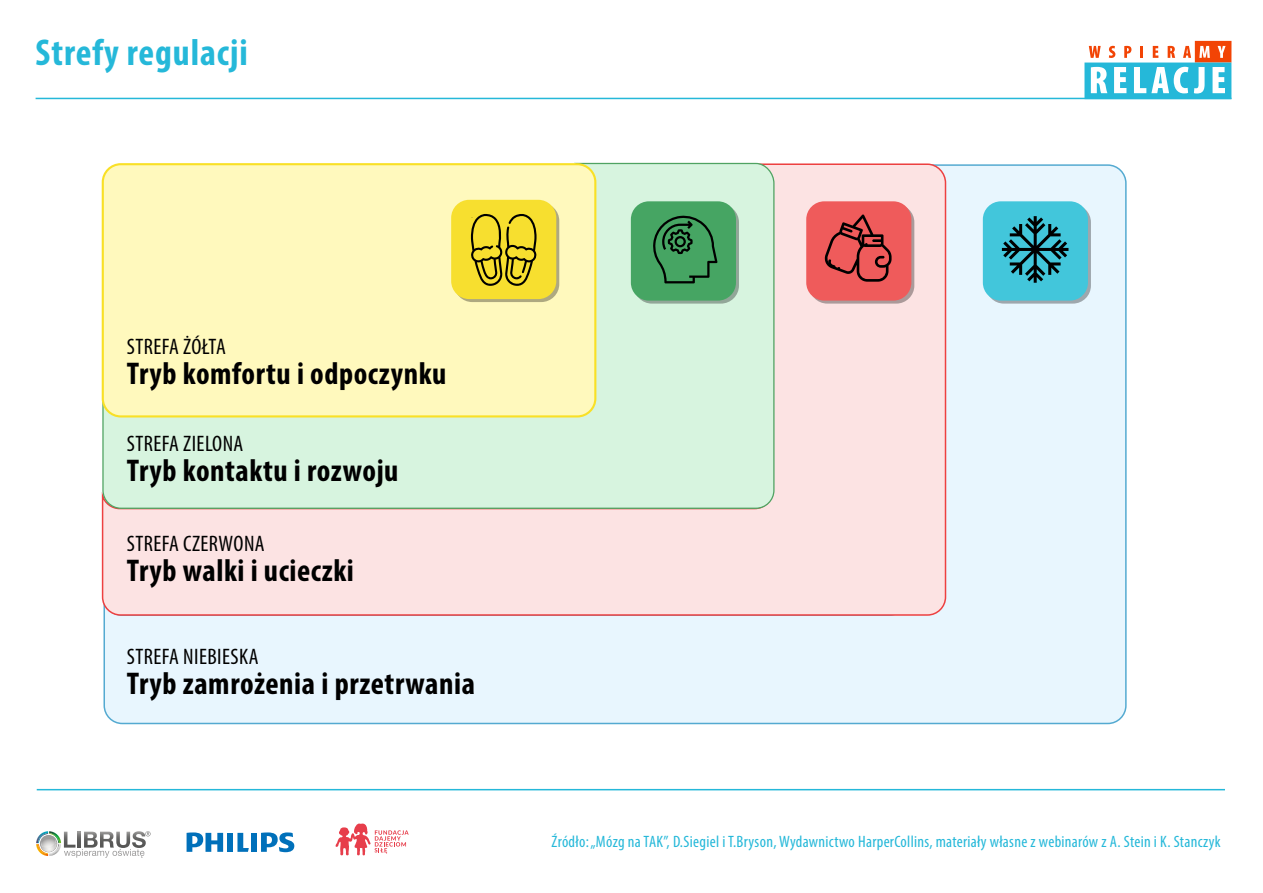
<style>
.page{position:relative;width:1263px;height:893px;background:#fff}
.page>*{position:absolute;margin:0;border:0;box-sizing:border-box;transform-origin:0 0}
.t1{font:700 condensed 37.5px "Myriad Pro";letter-spacing:.025em;color:#25b8d9}
.t2{font:700 condensed 31.5px "Myriad Pro";letter-spacing:.02em;color:#000}
.t3{font:condensed 22.5px "Myriad Pro";letter-spacing:.02em;color:#000}
.t4{font:condensed 16.5px "Myriad Pro";letter-spacing:.02em;color:#25b8d9}
</style>
<div class="page">
<div style="left:103px;top:164px;width:1024px;height:561px;background:#e8f6fe"></div>
<div style="left:101px;top:163px;width:846px;height:453px;background:#fce3e3"></div>
<div style="left:102px;top:162px;width:673px;height:347px;background:#d7f4df"></div>
<hr style="left:36px;top:98px;width:1195px;height:1px;background:#25b8d9">
<svg style="left:1084px;top:41px;width:147px;height:57px"></svg>
<hr style="left:37px;top:789px;width:1188px;height:1px;background:#25b8d9">
<div style="left:103px;top:164px;width:492px;height:252px;background:#fff9bd;border-radius:18px"></div>
<div style="left:102px;top:163px;width:494px;height:254px;border:2px solid #f9e026;border-radius:18px"></div>
<svg style="left:454px;top:203px;width:105px;height:99px"></svg>
<div style="left:451px;top:200px;width:105px;height:99px;background:#f7df2f;border-radius:18px"></div>
<div style="left:634px;top:204px;width:105px;height:100px;background:#92a698;border-radius:18px"></div>
<div style="left:631px;top:201px;width:105px;height:100px;background:#46a563;border-radius:18px"></div>
<svg style="left:809px;top:204px;width:105px;height:100px"></svg>
<div style="left:806px;top:201px;width:105px;height:100px;background:#ef5b5b;border-radius:18px"></div>
<div style="left:986px;top:204px;width:105px;height:100px;background:#9ea7ad;border-radius:18px"></div>
<div style="left:983px;top:201px;width:105px;height:100px;background:#42c6db;border-radius:18px"></div>
<svg style="left:471px;top:214px;width:66px;height:72px"></svg>
<svg style="left:653px;top:215px;width:64px;height:68px"></svg>
<svg style="left:824px;top:214px;width:67px;height:68px"></svg>
<svg style="left:1002px;top:216px;width:66px;height:67px"></svg>
<svg style="left:335px;top:823px;width:74px;height:33px"></svg>
<svg style="left:36px;top:831px;width:115px;height:27px"></svg>
<svg style="left:237px;top:833px;width:12px;height:19px"></svg>
<div style="left:227px;top:833px;width:6px;height:19px;background:#0070ba"></div>
<div style="left:251px;top:833px;width:6px;height:19px;background:#0070ba"></div>
<svg style="left:261px;top:832px;width:33px;height:20px"></svg>
<svg style="left:187px;top:832px;width:36px;height:20px"></svg>
<h1 class="t1" style="left:36px;top:29px;width:214px">Strefy regulacji</h1>
<h3 class="t3" style="left:127px;top:333px;width:100px">STREFA ŻÓŁTA</h3>
<h2 class="t2" style="left:127px;top:354px;width:321px">Tryb komfortu i odpoczynku</h2>
<h3 class="t3" style="left:127px;top:430px;width:118px">STREFA ZIELONA</h3>
<h2 class="t2" style="left:127px;top:450px;width:273px">Tryb kontaktu i rozwoju</h2>
<h3 class="t3" style="left:127px;top:530px;width:139px">STREFA CZERWONA</h3>
<h2 class="t2" style="left:127px;top:550px;width:228px">Tryb walki i ucieczki</h2>
<h3 class="t3" style="left:127px;top:643px;width:133px">STREFA NIEBIESKA</h3>
<h2 class="t2" style="left:127px;top:663px;width:350px">Tryb zamrożenia i przetrwania</h2>
<p class="t4" style="left:551px;top:831px;width:671px">Źródło: „Mózg na TAK”, D.Siegiel i T.Bryson, Wydawnictwo HarperCollins, materiały własne z webinarów z A. Stein i K. Stanczyk</p>
</div>
